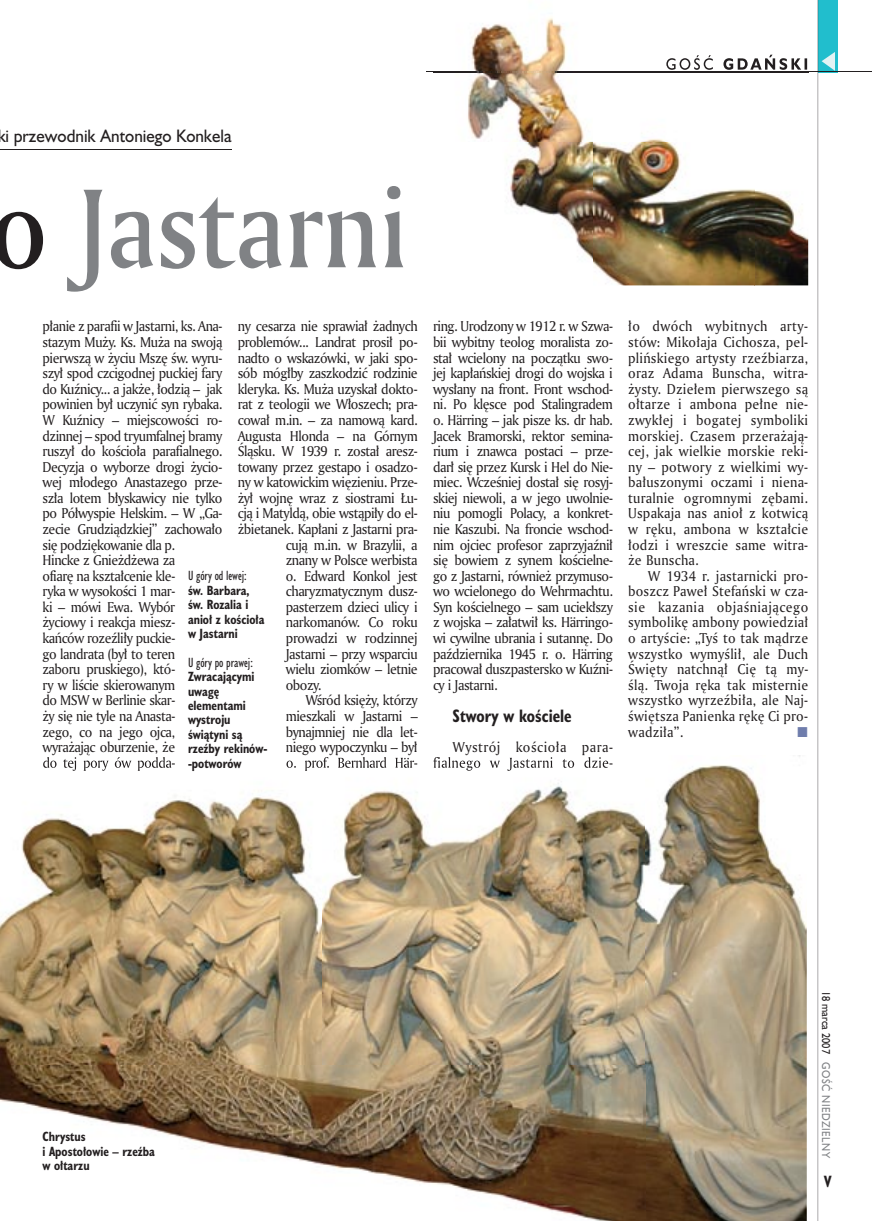
<style>
.page{position:relative;width:872px;height:1221px;background:#fff}
.page>*{position:absolute;margin:0;border:0;box-sizing:border-box;transform-origin:0 0}
.t1{font:108px "Amerigo Md PL";color:#808285;scale:.9 1}
.t2{font:16.5px "Humanst 521 PL";color:#231f20;scale:.94 1}
.t3{font:700 16.5px "Humanst 521 Cn PL";color:#231f20;scale:.94 1}
.t4{font:700 15px "Humanst 521 Cn PL";color:#231f20;scale:.94 1}
.t5{font:13.8px/15.6px "Amerigo PL";letter-spacing:-.035em;color:#231f20;text-align:justify;scale:.94 1}
.t6{font:13.8px "Amerigo PL";letter-spacing:.04em;color:#231f20;scale:.94 1}
.t7{font:700 12.3px/14.4px "Humanst 521 Cn PL";color:#231f20;scale:.94 1}
.t8{font:12.3px "Humanst 521 Cn PL";color:#231f20;scale:.94 1}
.t9{font:10.5px "Humanst 521 PL";letter-spacing:.05em;color:#808285;scale:.9 1}
.t10{font:10.5px "Humanst 521 PL";color:#231f20;scale:.9 1}
.s1{color:#231f20}
</style>
<div class="page">
<div style="left:818px;top:0;width:19px;height:72px;background:#21becd"></div>
<hr style="left:817px;top:0;width:1px;height:1220px;background:#231f20">
<svg style="left:821px;top:52px;width:14px;height:19px"></svg>
<hr style="left:425px;top:72px;width:447px;height:1px;background:#231f20">
<hr style="left:0;top:149px;width:231px;height:1px;background:#231f20">
<img style="left:433px;top:17px;width:375px;height:268px">
<img style="left:433px;top:72px;width:375px;height:1px">
<img style="left:666px;top:55px;width:50px;height:15px">
<img style="left:723px;top:55px;width:84px;height:15px">
<img style="left:0;top:755px;width:806px;height:465px">
<img style="left:42px;top:755px;width:133px;height:15px">
<img style="left:43px;top:757px;width:132px;height:13px">
<img style="left:286px;top:755px;width:132px;height:1px">
<img style="left:286px;top:757px;width:131px;height:13px">
<img style="left:452px;top:755px;width:160px;height:1px">
<img style="left:433px;top:757px;width:179px;height:13px">
<p class="t2" style="left:-3px;top:125px;width:251px">ki przewodnik Antoniego Konkela</p>
<h1 class="t1" style="left:-10px;top:156px;width:466px"><span class="s1">o</span> Jastarni</h1>
<p class="t5" style="left:43px;top:318px;width:193px;text-align:left">płanie z parafii w Jastarni, ks. Ana&shy;stazym Muży. Ks. Muża na swoją pierwszą w życiu Mszę św. wyru&shy;szył spod czcigodnej puckiej fary do Kuźnicy... a jakże, łodzią – jak powinien był uczynić syn rybaka.<br>W Kuźnicy – miejscowości ro&shy;dzinnej – spod tryumfalnej bramy ruszył do kościoła parafialnego.<br>Decyzja o wyborze drogi życio&shy;wej młodego Anastazego prze&shy;szła lotem błyskawicy nie tylko po Półwyspie Helskim. – W „Ga&shy;zecie Grudziądzkiej” zachowało się podziękowanie dla p.<br>Hincke z Gnieżdżewa za<br>ofiarę na kształcenie kle-<br>ryka w wysokości 1 mar-<br>ki – mówi Ewa. Wybór<br>życiowy i reakcja miesz-<br>kańców rozeźliły puckie-<br>go landrata (był to teren<br>zaboru pruskiego), któ-<br>ry w liście skierowanym<br>do MSW w Berlinie skar-<br>ży się nie tyle na Anasta-<br>zego, co na jego ojca, wyrażając oburzenie, że</p>
<p class="t5" style="left:238px;top:318px;width:193px">ny cesarza nie sprawiał żadnych</p>
<p class="t5" style="left:238px;top:334px;width:193px">problemów... Landrat prosił po-</p>
<p class="t5" style="left:238px;top:349px;width:193px">nadto o wskazówki, w jaki spo-</p>
<p class="t5" style="left:238px;top:365px;width:193px">sób mógłby zaszkodzić rodzinie</p>
<p class="t5" style="left:238px;top:380px;width:193px">kleryka. Ks. Muża uzyskał dokto-</p>
<p class="t5" style="left:238px;top:396px;width:193px">rat z teologii we Włoszech; pra-</p>
<p class="t5" style="left:238px;top:412px;width:193px">cował m.in. – za namową kard.</p>
<p class="t5" style="left:238px;top:427px;width:193px">Augusta Hlonda – na Górnym</p>
<p class="t5" style="left:238px;top:443px;width:193px">Śląsku. W 1939 r. został aresz-</p>
<p class="t5" style="left:238px;top:458px;width:193px">towany przez gestapo i osadzo-</p>
<p class="t5" style="left:238px;top:474px;width:193px">ny w katowickim więzieniu. Prze-</p>
<p class="t5" style="left:238px;top:489px;width:193px">żył wojnę wraz z siostrami Łu-</p>
<p class="t5" style="left:238px;top:505px;width:193px">cją i Matyldą, obie wstąpiły do el-</p>
<p class="t5" style="left:238px;top:521px;width:193px">żbietanek. Kapłani z Jastarni pra-</p>
<p class="t5" style="left:286px;top:536px;width:142px">cują m.in. w Brazylii, a</p>
<p class="t5" style="left:286px;top:552px;width:142px">znany w Polsce werbista</p>
<p class="t5" style="left:286px;top:567px;width:142px">o. Edward Konkol jest</p>
<p class="t5" style="left:286px;top:583px;width:142px">charyzmatycznym dusz-</p>
<p class="t5" style="left:286px;top:598px;width:142px">pasterzem dzieci ulicy i</p>
<p class="t5" style="left:286px;top:614px;width:142px">narkomanów. Co roku</p>
<p class="t5" style="left:286px;top:630px;width:142px">prowadzi w rodzinnej</p>
<p class="t5" style="left:286px;top:645px;width:142px">Jastarni – przy wsparciu</p>
<p class="t5" style="left:286px;top:661px;width:142px">wielu ziomków – letnie</p>
<p class="t5" style="left:286px;top:676px;width:39px">obozy.</p>
<p class="t5" style="left:305px;top:692px;width:121px">Wśród księży, którzy</p>
<p class="t5" style="left:286px;top:707px;width:142px">mieszkali w Jastarni –</p>
<p class="t5" style="left:286px;top:723px;width:142px">bynajmniej nie dla let-</p>
<p class="t5" style="left:286px;top:739px;width:142px">niego wypoczynku – był</p>
<p class="t8" style="left:188px;top:568px;width:64px">U góry od lewej:</p>
<p class="t7" style="left:188px;top:582px;width:83px">św. Barbara, św. Rozalia i anioł z kościoła w Jastarni</p>
<p class="t8" style="left:188px;top:654px;width:71px">U góry po prawej:</p>
<p class="t7" style="left:188px;top:669px;width:86px">Zwracającymi uwagę elementami wystroju świątyni są rzeźby rekinów--potworów</p>
<p class="t5" style="left:433px;top:318px;width:193px">ring. Urodzony w 1912 r. w Szwa&shy;bii wybitny teolog moralista zo&shy;stał wcielony na początku swo&shy;jej kapłańskiej drogi do wojska i wysłany na front. Front wschod&shy;ni. Po klęsce pod Stalingradem o. Härring – jak pisze ks. dr hab.<br>Jacek Bramorski, rektor semina&shy;rium i znawca postaci – prze&shy;darł się przez Kursk i Hel do Nie&shy;miec. Wcześniej dostał się rosyj&shy;skiej niewoli, a w jego uwolnie&shy;niu pomogli Polacy, a konkret&shy;nie Kaszubi. Na froncie wschod&shy;nim ojciec profesor zaprzyjaźnił się bowiem z synem kościelne&shy;go z Jastarni, również przymuso&shy;wo wcielonego do Wehrmachtu.<br>Syn kościelnego – sam uciekłszy z wojska – załatwił ks. Härringo&shy;wi cywilne ubrania i sutannę. Do października 1945 r. o. Härring pracował duszpastersko w Kuźni&shy;cy i Jastarni.</p>
<p class="t3" style="left:452px;top:704px;width:128px">Stwory w kościele</p>
<p class="t6" style="left:452px;top:738px;width:172px">Wystrój kościoła para-</p>
<p class="t5" style="left:628px;top:318px;width:193px">ło dwóch wybitnych arty&shy;stów: Mikołaja Cichosza, pel&shy;plińskiego artysty rzeźbiarza, oraz Adama Bunscha, witra&shy;żysty. Dziełem pierwszego są ołtarze i ambona pełne nie&shy;zwykłej i bogatej symboliki morskiej. Czasem przerażają&shy;cej, jak wielkie morskie reki&shy;ny – potwory z wielkimi wy&shy;bałuszonymi oczami i niena&shy;turalnie ogromnymi zębami.<br>Uspakaja nas anioł z kotwicą w ręku, ambona w kształcie łodzi i wreszcie same witra&shy;że Bunscha.</p>
<p class="t5" style="left:628px;top:567px;width:193px;text-indent:20px">W 1934 r. jastarnicki pro&shy;boszcz Paweł Stefański w cza&shy;sie kazania objaśniającego symbolikę ambony powiedział o artyście: „Tyś to tak mądrze wszystko wymyślił, ale Duch Święty natchnął Cię tą my&shy;ślą. Twoja ręka tak misternie wszystko wyrzeźbiła, ale Naj&shy;świętsza Panienka rękę Ci pro&shy;wadziła”.</p>
<p class="t7" style="left:43px;top:1129px;width:121px">Chrystus<br>i Apostołowie – rzeźba w ołtarzu</p>
<p class="t10" style="left:833px;top:990px;width:71px;rotate:90deg">18 marca 2007</p>
<p class="t9" style="left:833px;top:1062px;width:108px;rotate:90deg">GOŚĆ NIEDZIELNY</p>
<p class="t4" style="left:824px;top:1171px;width:9px">V</p>
</div>
